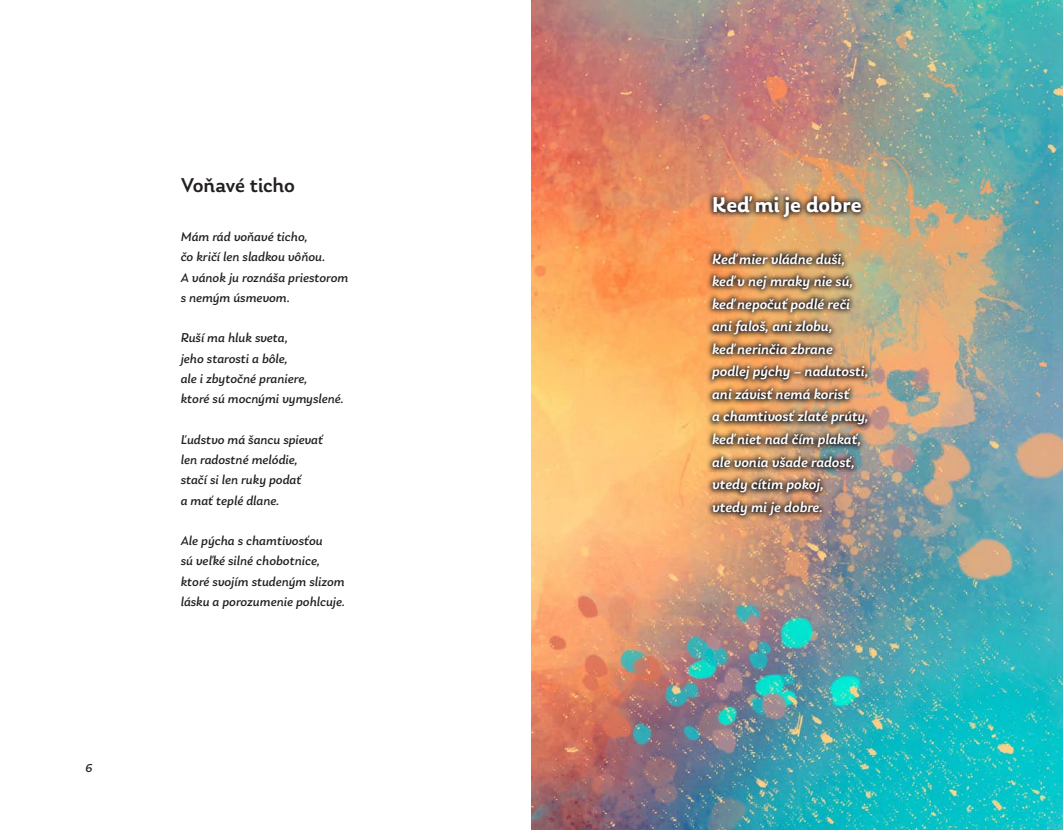
<style>
.page{position:relative;width:1063px;height:830px;background:#fff}
.page>*{position:absolute;margin:0;border:0;box-sizing:border-box;transform-origin:0 0}
.t1{font:600 22.5px "Laca";color:#fff}
.t2{font:500 21px "Laca";letter-spacing:-.01em;color:#231f20}
.t3{font:italic 500 15px/22.5px "Laca";color:#fff}
.t4{font:italic 13.5px/20.2px "Laca";color:#231f20}
.t5{font:italic 12px "Laca";color:#231f20}
</style>
<div class="page">
<img style="left:531px;top:0;width:532px;height:829px">
<img style="left:706px;top:190px;width:168px;height:331px">
<p class="t5" style="left:85px;top:760px;width:8px">6</p>
<h2 class="t2" style="left:181px;top:173px;width:116px">Voňavé ticho</h2>
<p class="t4" style="left:181px;top:226px;width:169px">Mám rád voňavé ticho,<br>čo kričí len sladkou vôňou.<br>A vánok ju roznáša priestorom s nemým úsmevom.</p>
<p class="t4" style="left:181px;top:327px;width:165px">Ruší ma hluk sveta,<br>jeho starosti a bôle,<br>ale i zbytočné praniere,<br>ktoré sú mocnými vymyslené.</p>
<p class="t4" style="left:181px;top:429px;width:144px">Ľudstvo má šancu spievať len radostné melódie, stačí si len ruky podať<br>a mať teplé dlane.</p>
<p class="t4" style="left:181px;top:530px;width:166px">Ale pýcha s chamtivosťou<br>sú veľké silné chobotnice, ktoré svojím studeným slizom lásku a porozumenie pohlcuje.</p>
<h1 class="t1" style="left:712px;top:192px;width:151px">Keď mi je dobre</h1>
<p class="t3" style="left:712px;top:247px;width:158px">Keď mier vládne duši, keď v nej mraky nie sú, keď nepočuť podlé reči ani faloš, ani zlobu,<br>keď nerinčia zbrane podlej pýchy – nadutosti, ani závisť nemá korisť<br>a chamtivosť zlaté prúty, keď niet nad čím plakať, ale vonia všade radosť, vtedy cítim pokoj,<br>vtedy mi je dobre.</p>
</div>
